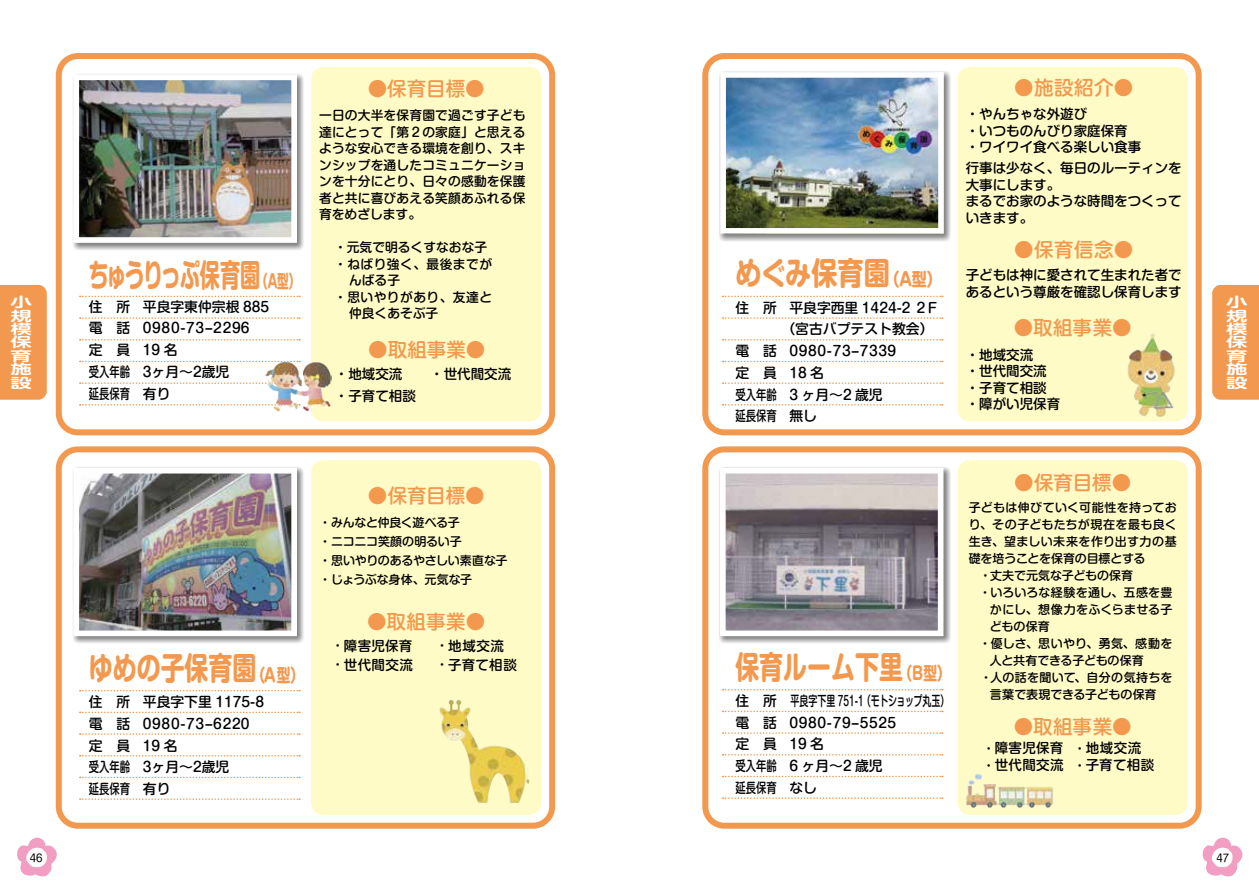
<style>
.page{position:relative;width:1259px;height:893px;background:#fff}
.page>*{position:absolute;margin:0;border:0;box-sizing:border-box;transform-origin:0 0}
.t1{font:700 31.5px "Shin M Go Pro";color:#f3994f;scale:.76 1}
.t2{font:700 31.5px "Shin M Go Pro";letter-spacing:-.08em;color:#f3994f;scale:.64 1}
.t3{font:700 31.5px "Shin M Go Pro";color:#f3994f;scale:.83 1}
.t4{font:500 19.5px "Shin M Go Pro";color:#f3994f}
.t5{font:500 13.8px/21.8px "Shin M Go Pro";color:#000}
.t6{font:500 13.5px/16.5px "Shin M Go Pro";color:#000}
.t7{font:500 13.5px/17px "Shin M Go Pro";letter-spacing:.03em;color:#000}
.t8{font:700 13.5px/13.5px "Shin M Go Pro De";color:#fff;text-align:justify;scale:1.59 1}
.t9{font:500 12.75px/16.5px "Shin M Go Pro";letter-spacing:.01em;color:#000;text-align:justify}
.t10{font:500 12.75px "Shin M Go Pro";letter-spacing:.035em;color:#000}
.t11{font:500 12px "Shin M Go Pro";color:#000}
.t12{font:500 12px/19px "Shin M Go Pro";letter-spacing:-.02em;color:#000}
.t13{font:500 12px "Shin M Go Pro";letter-spacing:.025em;color:#000}
.t14{font:500 12px "Shin M Go Pro";letter-spacing:.03em;color:#000}
.t15{font:500 12px "Shin M Go Pro";letter-spacing:.035em;color:#000}
.t16{font:10.5px "Shin M Go Pro";color:#000}
.s1{font-size:18px}
.s2{font-size:12px}
</style>
<div class="page">
<div style="left:56px;top:53px;width:499px;height:382px;border:6px solid #f3994f;border-radius:19px"></div>
<div style="left:311px;top:67px;width:230px;height:354px;background:#fffbc7;border-radius:13px"></div>
<svg style="left:73px;top:74px;width:231px;height:176px;background:#bababa"></svg>
<img style="left:80px;top:82px;width:210px;height:154px">
<div style="left:73px;top:75px;width:224px;height:168px;border:6px solid #fff"></div>
<svg style="left:80px;top:404px;width:184px;height:2px"></svg>
<svg style="left:80px;top:296px;width:220px;height:1px"></svg>
<svg style="left:80px;top:317px;width:220px;height:2px"></svg>
<svg style="left:80px;top:339px;width:220px;height:2px"></svg>
<svg style="left:80px;top:361px;width:184px;height:1px"></svg>
<svg style="left:80px;top:382px;width:184px;height:2px"></svg>
<img style="left:265px;top:361px;width:67px;height:50px">
<div style="left:56px;top:446px;width:499px;height:383px;border:6px solid #f3994f;border-radius:19px"></div>
<div style="left:311px;top:460px;width:230px;height:355px;background:#fffbc7;border-radius:13px"></div>
<svg style="left:73px;top:467px;width:231px;height:176px;background:#bbb"></svg>
<img style="left:80px;top:475px;width:210px;height:154px">
<div style="left:73px;top:468px;width:224px;height:168px;border:6px solid #fff"></div>
<svg style="left:80px;top:798px;width:220px;height:2px"></svg>
<svg style="left:80px;top:690px;width:220px;height:1px"></svg>
<svg style="left:80px;top:712px;width:220px;height:1px"></svg>
<svg style="left:80px;top:733px;width:220px;height:2px"></svg>
<svg style="left:80px;top:755px;width:220px;height:1px"></svg>
<svg style="left:80px;top:777px;width:220px;height:1px"></svg>
<img style="left:439px;top:699px;width:91px;height:104px">
<div style="left:702px;top:53px;width:499px;height:382px;border:6px solid #f3994f;border-radius:19px"></div>
<div style="left:957px;top:67px;width:231px;height:354px;background:#fffbc7;border-radius:13px"></div>
<svg style="left:719px;top:71px;width:232px;height:171px;background:#c0c0c0"></svg>
<svg style="left:722px;top:296px;width:221px;height:1px"></svg>
<svg style="left:722px;top:404px;width:221px;height:2px"></svg>
<svg style="left:722px;top:382px;width:221px;height:2px"></svg>
<svg style="left:722px;top:361px;width:221px;height:1px"></svg>
<svg style="left:722px;top:339px;width:221px;height:2px"></svg>
<svg style="left:722px;top:317px;width:221px;height:2px"></svg>
<img style="left:1127px;top:333px;width:48px;height:84px">
<div style="left:702px;top:446px;width:499px;height:383px;border:6px solid #f3994f;border-radius:19px"></div>
<div style="left:957px;top:460px;width:231px;height:355px;background:#fffbc7;border-radius:13px"></div>
<svg style="left:719px;top:467px;width:232px;height:176px;background:#bebebe"></svg>
<img style="left:727px;top:475px;width:209px;height:154px">
<div style="left:720px;top:468px;width:223px;height:168px;border:6px solid #fff"></div>
<img style="left:965px;top:773px;width:89px;height:35px">
<svg style="left:722px;top:689px;width:221px;height:1px"></svg>
<svg style="left:722px;top:797px;width:221px;height:2px"></svg>
<svg style="left:722px;top:776px;width:221px;height:1px"></svg>
<svg style="left:722px;top:754px;width:221px;height:1px"></svg>
<svg style="left:722px;top:732px;width:221px;height:2px"></svg>
<svg style="left:722px;top:711px;width:221px;height:1px"></svg>
<img style="left:727px;top:79px;width:210px;height:148px">
<div style="left:720px;top:72px;width:224px;height:162px;border:6px solid #fff"></div>
<div style="left:0;top:285px;width:47px;height:115px;background:#f3994f"></div>
<div style="left:1212px;top:285px;width:47px;height:115px;background:#f3994f"></div>
<svg style="left:17px;top:837px;width:40px;height:40px"></svg>
<svg style="left:1202px;top:837px;width:40px;height:40px"></svg>
<h2 class="t4" style="left:368px;top:73px;width:118px">●保育目標●</h2>
<h2 class="t4" style="left:1014px;top:72px;width:121px">●施設紹介●</h2>
<p class="t6" style="left:965px;top:104px;width:177px">・やんちゃな外遊び<br>・いつものんびり家庭保育・ワイワイ食べる楽しい食事</p>
<p class="t6" style="left:965px;top:158px;width:217px">行事は少なく、毎日のルーティンを大事にします。<br>まるでお家のような時間をつくっていきます。</p>
<p class="t9" style="left:319px;top:106px;width:208px">一日の大半を保育園で過ごす子ども達にとって「第２の家庭」と思えるような安心できる環境を創り、スキンシップを通したコミュニケーションを十分にとり、日々の感動を保護者と共に喜びあえる笑顔あふれる保育をめざします。</p>
<p class="t9" style="left:334px;top:238px;width:155px">・元気で明るくすなおな子</p>
<p class="t10" style="left:334px;top:254px;width:159px">・ねばり強く、最後までが</p>
<p class="t9" style="left:349px;top:271px;width:52px">んばる子</p>
<p class="t10" style="left:334px;top:287px;width:159px">・思いやりがあり、友達と</p>
<p class="t9" style="left:349px;top:304px;width:91px">仲良くあそぶ子</p>
<h2 class="t4" style="left:1014px;top:234px;width:121px">●保育信念●</h2>
<h1 class="t3" style="left:735px;top:247px;width:250px">めぐみ保育園<span class="s1">（A型）</span></h1>
<p class="t5" style="left:735px;top:295px;width:203px">住　所 平良字西里 1424-2 ２F　　　 （宮古バプテスト教会）電　話 0980-73-7339<br>定　員 18 名<br>受入年齢 3 ヶ月～2 歳児<br>延長保育 無し</p>
<h1 class="t2" style="left:88px;top:249px;width:332px">ちゅうりっぷ保育園<span class="s1">（A型）</span></h1>
<p class="t6" style="left:965px;top:265px;width:217px">子どもは神に愛されて生まれた者であるという尊厳を確認し保育します</p>
<h2 class="t4" style="left:1013px;top:311px;width:120px">●取組事業●</h2>
<p class="t6" style="left:965px;top:345px;width:96px">・地域交流<br>・世代間交流・子育て相談・障がい児保育</p>
<p class="t8" style="left:11px;top:294px;width:15px">小規模保育施設</p>
<p class="t8" style="left:1226px;top:294px;width:15px">小規模保育施設</p>
<p class="t5" style="left:89px;top:294px;width:182px">住　所 平良字東仲宗根 885電　話 0980-73-2296<br>定　員 19 名<br>受入年齢 3ヶ月～2歳児<br>延長保育 有り</p>
<h2 class="t4" style="left:368px;top:334px;width:119px">●取組事業●</h2>
<p class="t6" style="left:335px;top:364px;width:69px">・地域交流</p>
<p class="t6" style="left:430px;top:364px;width:82px">・世代間交流</p>
<p class="t6" style="left:335px;top:386px;width:82px">・子育て相談</p>
<h1 class="t1" style="left:89px;top:643px;width:285px">ゆめの子保育園<span class="s1">（A型）</span></h1>
<p class="t5" style="left:89px;top:689px;width:177px">住　所 平良字下里 1175-8電　話 0980-73-6220定　員 19 名<br>受入年齢 3ヶ月～2歳児<br>延長保育 有り</p>
<h2 class="t4" style="left:368px;top:479px;width:118px">●保育目標●</h2>
<p class="t12" style="left:319px;top:512px;width:190px">・みんなと仲良く遊べる子<br>・ニコニコ笑顔の明るい子<br>・思いやりのあるやさしい素直な子・じょうぶな身体、元気な子</p>
<h2 class="t4" style="left:367px;top:606px;width:119px">●取組事業●</h2>
<p class="t6" style="left:332px;top:636px;width:82px"><span class="s2">・</span>障害児保育</p>
<p class="t6" style="left:436px;top:636px;width:69px"><span class="s2">・</span>地域交流</p>
<p class="t6" style="left:332px;top:655px;width:82px"><span class="s2">・</span>世代間交流</p>
<p class="t6" style="left:436px;top:655px;width:82px"><span class="s2">・</span>子育て相談</p>
<h1 class="t1" style="left:735px;top:641px;width:285px">保育ルーム下里<span class="s1">（Ｂ型）</span></h1>
<p class="t5" style="left:735px;top:688px;width:216px">住　所　平良字下里 751-1（モトショップ丸玉）電　話 0980-79-5525<br>定　員 19 名<br>受入年齢 6 ヶ月～2 歳児<br>延長保育 なし</p>
<h2 class="t4" style="left:1014px;top:467px;width:118px">●保育目標●</h2>
<p class="t13" style="left:968px;top:498px;width:209px">子どもは伸びていく可能性を持ってお</p>
<p class="t14" style="left:968px;top:515px;width:209px">り、その子どもたちが現在を最も良く</p>
<p class="t14" style="left:968px;top:532px;width:209px">生き、望ましい未来を作り出す力の基</p>
<p class="t11" style="left:968px;top:549px;width:178px">礎を培うことを保育の目標とする</p>
<p class="t11" style="left:979px;top:566px;width:155px">・丈夫で元気な子どもの保育</p>
<p class="t11" style="left:979px;top:583px;width:195px">・いろいろな経験を通し、五感を豊</p>
<p class="t13" style="left:990px;top:600px;width:184px">かにし、想像力をふくらませる子</p>
<p class="t11" style="left:990px;top:616px;width:61px">どもの保育</p>
<p class="t15" style="left:979px;top:633px;width:195px">・優しさ、思いやり、勇気、感動を</p>
<p class="t11" style="left:990px;top:650px;width:155px">人と共有できる子どもの保育</p>
<p class="t13" style="left:980px;top:667px;width:194px">・人の話を聞いて、自分の気持ちを</p>
<p class="t11" style="left:990px;top:684px;width:168px">言葉で表現できる子どもの保育</p>
<h2 class="t4" style="left:1013px;top:710px;width:120px">●取組事業●</h2>
<p class="t7" style="left:982px;top:738px;width:173px"><span class="s2">・</span>障害児保育 <span class="s2">・</span>地域交流<span class="s2">・</span>世代間交流 <span class="s2">・</span>子育て相談</p>
<p class="t16" style="left:30px;top:849px;width:14px">46</p>
<p class="t16" style="left:1216px;top:849px;width:14px">47</p>
</div>
